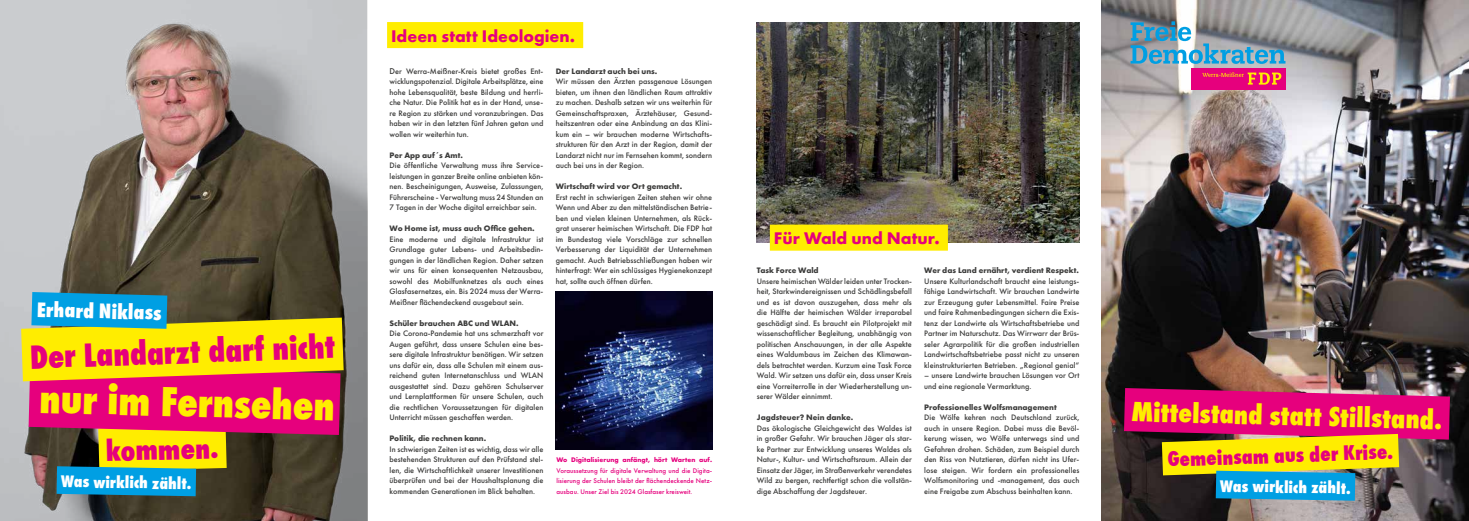
<style>
.page{position:relative;width:1469px;height:521px;background:#fff}
.page>*{position:absolute;margin:0;border:0;box-sizing:border-box;transform-origin:0 0}
.t1{font:800 43.66px "Futura PT Cond";color:#ffed00}
.t2{font:800 35px "Futura PT Cond";color:#e6007d}
.t3{font:800 30.62px "Futura PT Cond";color:#e6007d}
.t4{font:800 28.88px "Futura PT Cond";color:#ffed00}
.t5{font:800 21.88px "Futura PT Cond";color:#e6007d}
.t6{font:800 21.88px "Futura PT Cond";color:#fff}
.t7{font:700 17.5px "Futura PT";color:#e6007d}
.t8{font:800 17.5px "Futura PT Cond";color:#fff}
.t9{font:500 8.22px/10.5px "Futura PT";color:#3c3c3b;text-align:justify}
.t10{font:700 8.22px "Futura PT";color:#3c3c3b}
.t11{font:500 7px/10.5px "Futura PT";letter-spacing:.005em;color:#e6007d;text-align:justify}
.t12{font:700 6.91px "Futura PT";letter-spacing:.005em;color:#e6007d}
.s1{font-size:8.75px}
</style>
<div class="page">
<img style="left:1101px;top:0;width:367px;height:521px">
<img style="left:1101px;top:365px;width:367px;height:97px">
<svg style="left:1130px;top:21px;width:155px;height:43px;background:#759fb2"></svg>
<div style="left:1191px;top:68px;width:94px;height:21px;background:#e6007d"></div>
<svg style="left:1202px;top:72px;width:79px;height:13px"></svg>
<svg style="left:1128px;top:416px;width:304px;height:99px;background:#917255"></svg>
<img style="left:756px;top:22px;width:323px;height:220px">
<div style="left:770px;top:225px;width:178px;height:26px;background:#ffed00"></div>
<img style="left:556px;top:292px;width:156px;height:158px">
<div style="left:387px;top:22px;width:196px;height:26px;background:#ffed00"></div>
<img style="left:0;top:0;width:367px;height:521px">
<svg style="left:0;top:409px;width:368px;height:58px;background:#905870"></svg>
<svg style="left:0;top:289px;width:368px;height:120px;background:#cc843f"></svg>
<svg style="left:0;top:274px;width:201px;height:72px;background:#77a27b"></svg>
<svg style="left:29px;top:402px;width:241px;height:108px;background:#875c56"></svg>
<h3 class="t6" style="left:37px;top:297px;width:126px;rotate:1deg">Erhard Niklass</h3>
<h2 class="t2" style="left:29px;top:336px;width:306px;rotate:-2deg">Der Landarzt darf nicht</h2>
<h1 class="t1" style="left:40px;top:373px;width:297px;rotate:1deg">nur im Fernsehen</h1>
<h3 class="t3" style="left:106px;top:432px;width:115px;rotate:-1deg">kommen.</h3>
<h3 class="t8" style="left:61px;top:471px;width:132px;rotate:1deg">Was wirklich zählt.</h3>
<h3 class="t7" style="left:391px;top:24px;width:185px">Ideen statt Ideologien.</h3>
<p class="t9" style="left:389px;top:66px;width:155px"><span class="s1">D</span>er Werra-Meißner-Kreis bietet großes Ent&shy;wicklungspotenzial. Digitale Arbeitsplätze, eine hohe Lebensqualität, beste Bildung und herrli&shy;che Natur. Die Politik hat es in der Hand, unse&shy;re Region zu stärken und voranzubringen. Das haben wir in den letzten fünf Jahren getan und wollen wir weiterhin tun.</p>
<p class="t10" style="left:389px;top:149px;width:75px">Per App auf´s Amt.</p>
<p class="t9" style="left:389px;top:160px;width:155px">Die öffentliche Verwaltung muss ihre Service&shy;leistungen in ganzer Breite online anbieten kön&shy;nen. Bescheinigungen, Ausweise, Zulassungen, Führerscheine - Verwaltung muss 24 Stunden an 7 Tagen in der Woche digital erreichbar sein.</p>
<p class="t10" style="left:389px;top:223px;width:147px">Wo Home ist, muss auch Office gehen.</p>
<p class="t9" style="left:389px;top:234px;width:155px">Eine moderne und digitale Infrastruktur ist Grundlage guter Lebens- und Arbeitsbedin&shy;gungen in der ländlichen Region. Daher setzen wir uns für einen konsequenten Netzausbau, sowohl des Mobilfunknetzes als auch eines Glasfasernetzes, ein. Bis 2024 muss der Werra-Meißner flächendeckend ausgebaut sein.</p>
<p class="t10" style="left:389px;top:317px;width:131px">Schüler brauchen ABC und WLAN.</p>
<p class="t9" style="left:389px;top:328px;width:155px">Die Corona-Pandemie hat uns schmerzhaft vor Augen geführt, dass unsere Schulen eine bes&shy;sere digitale Infrastruktur benötigen. Wir setzen uns dafür ein, dass alle Schulen mit einem aus&shy;reichend guten Internetanschluss und WLAN ausgestattet sind. Dazu gehören Schulserver und Lernplattformen für unsere Schulen, auch die rechtlichen Voraussetzungen für digitalen Unterricht müssen geschaffen werden.</p>
<p class="t10" style="left:389px;top:433px;width:98px">Politik, die rechnen kann.</p>
<p class="t9" style="left:389px;top:444px;width:155px">In schwierigen Zeiten ist es wichtig, dass wir alle bestehenden Strukturen auf den Prüfstand stel&shy;len, die Wirtschaftlichkeit unserer Investitionen überprüfen und bei der Haushaltsplanung die kommenden Generationen im Blick behalten.</p>
<p class="t10" style="left:556px;top:65px;width:103px">Der Landarzt auch bei uns.</p>
<p class="t9" style="left:556px;top:76px;width:158px">Wir müssen den Ärzten passgenaue Lösungen bieten, um ihnen den ländlichen Raum attraktiv zu machen. Deshalb setzen wir uns weiterhin für Gemeinschaftspraxen, Ärztehäuser, Gesund&shy;heitszentren oder eine Anbindung an das Klini&shy;kum ein – wir brauchen moderne Wirtschafts&shy;strukturen für den Arzt in der Region, damit der Landarzt nicht nur im Fernsehen kommt, sondern auch bei uns in der Region.</p>
<p class="t10" style="left:556px;top:181px;width:128px">Wirtschaft wird vor Ort gemacht.</p>
<p class="t9" style="left:556px;top:192px;width:158px">Erst recht in schwierigen Zeiten stehen wir ohne Wenn und Aber zu den mittelständischen Betrie&shy;ben und vielen kleinen Unternehmen, als Rück&shy;grat unserer heimischen Wirtschaft. Die FDP hat im Bundestag viele Vorschläge zur schnellen Verbesserung der Liquidität der Unternehmen gemacht. Auch Betriebsschließungen haben wir hinterfragt: Wer ein schlüssiges Hygienekonzept hat, sollte auch öffnen dürfen.</p>
<p class="t12" style="left:556px;top:455px;width:157px">Wo Digitalisierung anfängt, hört Warten auf.</p>
<p class="t11" style="left:556px;top:465px;width:157px">Voraussetzung für digitale Verwaltung und die Digita&shy;lisierung der Schulen bleibt der flächendeckende Netz&shy;ausbau. Unser Ziel bis 2024 Glasfaser kreisweit.</p>
<h3 class="t7" style="left:774px;top:227px;width:167px">Für Wald und Natur.</h3>
<p class="t10" style="left:756px;top:265px;width:63px">Task Force Wald</p>
<p class="t9" style="left:756px;top:276px;width:157px">Unsere heimischen Wälder leiden unter Trocken&shy;heit, Starkwindereignissen und Schädlingsbefall und es ist davon auszugehen, dass mehr als die Hälfte der heimischen Wälder irreparabel geschädigt sind. Es braucht ein Pilotprojekt mit wissenschaftlicher Begleitung, unabhängig von politischen Anschauungen, in der alle Aspekte eines Waldumbaus im Zeichen des Klimawan&shy;dels betrachtet werden. Kurzum eine Task Force Wald. Wir setzen uns dafür ein, dass unser Kreis eine Vorreiterrolle in der Wiederherstellung un&shy;serer Wälder einnimmt.</p>
<p class="t10" style="left:756px;top:412px;width:98px">Jagdsteuer? Nein danke.</p>
<p class="t9" style="left:756px;top:423px;width:157px">Das ökologische Gleichgewicht des Waldes ist in großer Gefahr. Wir brauchen Jäger als star&shy;ke Partner zur Entwicklung unseres Waldes als Natur-, Kultur- und Wirtschaftsraum. Allein der Einsatz der Jäger, im Straßenverkehr verendetes Wild zu bergen, rechtfertigt schon die vollstän&shy;dige Abschaffung der Jagdsteuer.</p>
<p class="t10" style="left:924px;top:265px;width:156px">Wer das Land ernährt, verdient Respekt.</p>
<p class="t9" style="left:924px;top:276px;width:157px">Unsere Kulturlandschaft braucht eine leistungs&shy;fähige Landwirtschaft. Wir brauchen Landwirte zur Erzeugung guter Lebensmittel. Faire Preise und faire Rahmenbedingungen sichern die Exis&shy;tenz der Landwirte als Wirtschaftsbetriebe und Partner im Naturschutz. Das Wirrwarr der Brüs&shy;seler Agrarpolitik für die großen industriellen Landwirtschaftsbetriebe passt nicht zu unseren kleinstrukturierten Betrieben. „Regional genial“</p>
<p class="t9" style="left:924px;top:370px;width:157px">– unsere Landwirte brauchen Lösungen vor Ort und eine regionale Vermarktung.</p>
<p class="t10" style="left:924px;top:401px;width:134px">Professionelles Wolfsmanagement</p>
<p class="t9" style="left:924px;top:412px;width:157px">Die Wölfe kehren nach Deutschland zurück, auch in unsere Region. Dabei muss die Bevöl&shy;kerung wissen, wo Wölfe unterwegs sind und Gefahren drohen. Schäden, zum Beispiel durch den Riss von Nutztieren, dürfen nicht ins Ufer&shy;lose steigen. Wir fordern ein professionelles Wolfsmonitoring und -management, das auch eine Freigabe zum Abschuss beinhalten kann.</p>
<h3 class="t4" style="left:1131px;top:396px;width:313px;rotate:1deg">Mittelstand statt Stillstand.</h3>
<h3 class="t5" style="left:1167px;top:446px;width:227px;rotate:-2deg">Gemeinsam aus der Krise.</h3>
<h3 class="t8" style="left:1220px;top:475px;width:132px;rotate:1deg">Was wirklich zählt.</h3>
</div>
